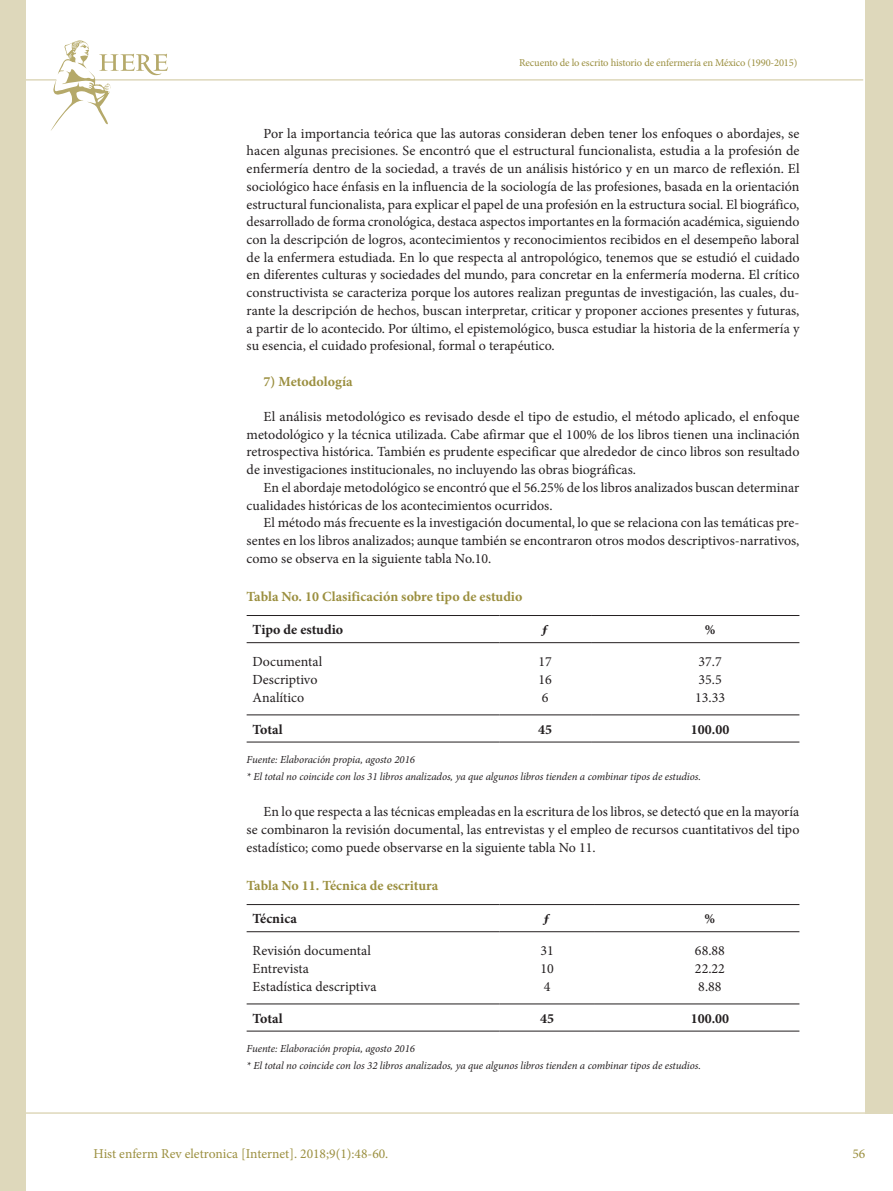
<style>
.page{position:relative;width:893px;height:1191px;background:#fff}
.page>*{position:absolute;margin:0;border:0;box-sizing:border-box;transform-origin:0 0}
.t1{font:13.95px/17.7px "Minion Pro";color:#231f20;text-align:justify}
.t2{font:700 13.95px "Minion Pro";color:#9b8f3f}
.t3{font:700 13.95px "Minion Pro";color:#231f20}
.t4{font:13.5px "Minion Pro";color:#9b8f3f}
.t5{font:italic 10.8px/16.2px "Minion Pro";letter-spacing:-.005em;color:#231f20}
.t6{font:10.5px "Minion Pro";letter-spacing:-.015em;color:#9b8f3f}
</style>
<div class="page">
<hr style="left:0;top:1112px;width:893px;height:1px;background:#ded8bb">
<hr style="left:0;top:79px;width:863px;height:2px;background:#ded8bb">
<div style="left:865px;top:0;width:28px;height:1113px;background:#ded8bb"></div>
<div style="left:0;top:0;width:26px;height:1191px;background:#ded8bb"></div>
<svg style="left:50px;top:40px;width:118px;height:91px"></svg>
<hr style="left:247px;top:615px;width:252px;height:1px;background:#231f20">
<hr style="left:499px;top:615px;width:92px;height:1px;background:#231f20">
<hr style="left:591px;top:615px;width:208px;height:1px;background:#231f20">
<hr style="left:247px;top:642px;width:252px;height:1px;background:#231f20">
<hr style="left:499px;top:642px;width:92px;height:1px;background:#231f20">
<hr style="left:591px;top:642px;width:208px;height:1px;background:#231f20">
<hr style="left:247px;top:714px;width:252px;height:1px;background:#231f20">
<hr style="left:247px;top:741px;width:252px;height:1px;background:#231f20">
<hr style="left:499px;top:714px;width:92px;height:1px;background:#231f20">
<hr style="left:591px;top:714px;width:208px;height:1px;background:#231f20">
<hr style="left:499px;top:741px;width:92px;height:1px;background:#231f20">
<hr style="left:591px;top:741px;width:208px;height:1px;background:#231f20">
<hr style="left:247px;top:904px;width:252px;height:1px;background:#231f20">
<hr style="left:499px;top:904px;width:96px;height:1px;background:#231f20">
<hr style="left:595px;top:904px;width:204px;height:1px;background:#231f20">
<hr style="left:247px;top:931px;width:252px;height:1px;background:#231f20">
<hr style="left:499px;top:931px;width:96px;height:1px;background:#231f20">
<hr style="left:595px;top:931px;width:204px;height:1px;background:#231f20">
<hr style="left:247px;top:1003px;width:252px;height:1px;background:#231f20">
<hr style="left:247px;top:1030px;width:252px;height:1px;background:#231f20">
<hr style="left:499px;top:1003px;width:96px;height:1px;background:#231f20">
<hr style="left:595px;top:1003px;width:204px;height:1px;background:#231f20">
<hr style="left:499px;top:1030px;width:96px;height:1px;background:#231f20">
<hr style="left:595px;top:1030px;width:204px;height:1px;background:#231f20">
<p class="t6" style="left:519px;top:56px;width:280px">Recuento de lo escrito historio de enfermería en México (1990-2015)</p>
<p class="t1" style="left:247px;top:124px;width:555px;text-indent:17px">Por la importancia teórica que las autoras consideran deben tener los enfoques o abordajes, se hacen algunas precisiones. Se encontró que el estructural funcionalista, estudia a la profesión de enfermería dentro de la sociedad, a través de un análisis histórico y en un marco de reflexión. El sociológico hace énfasis en la influencia de la sociología de las profesiones, basada en la orientación estructural funcionalista, para explicar el papel de una profesión en la estructura social. El biográfico, desarrollado de forma cronológica, destaca aspectos importantes en la formación académica, siguiendo con la descripción de logros, acontecimientos y reconocimientos recibidos en el desempeño laboral de la enfermera estudiada. En lo que respecta al antropológico, tenemos que se estudió el cuidado en diferentes culturas y sociedades del mundo, para concretar en la enfermería moderna. El crítico constructivista se caracteriza porque los autores realizan preguntas de investigación, las cuales, du&shy;rante la descripción de hechos, buscan interpretar, criticar y proponer acciones presentes y futuras, a partir de lo acontecido. Por último, el epistemológico, busca estudiar la historia de la enfermería y su esencia, el cuidado profesional, formal o terapéutico.</p>
<p class="t2" style="left:264px;top:371px;width:91px">7) Metodología</p>
<p class="t1" style="left:247px;top:408px;width:555px;text-indent:17px">El análisis metodológico es revisado desde el tipo de estudio, el método aplicado, el enfoque metodológico y la técnica utilizada. Cabe afirmar que el 100% de los libros tienen una inclinación retrospectiva histórica. También es prudente especificar que alrededor de cinco libros son resultado de investigaciones institucionales, no incluyendo las obras biográficas.</p>
<p class="t1" style="left:247px;top:478px;width:554px;text-indent:17px">En el abordaje metodológico se encontró que el 56.25% de los libros analizados buscan determinar cualidades históricas de los acontecimientos ocurridos.</p>
<p class="t1" style="left:247px;top:514px;width:554px;text-indent:17px">El método más frecuente es la investigación documental, lo que se relaciona con las temáticas pre&shy;sentes en los libros analizados; aunque también se encontraron otros modos descriptivos-narrativos, como se observa en la siguiente tabla No.10.</p>
<p class="t2" style="left:247px;top:586px;width:277px">Tabla No. 10 Clasificación sobre tipo de estudio</p>
<p class="t3" style="left:253px;top:620px;width:92px">Tipo de estudio</p>
<p class="t3" style="left:542px;top:620px;width:8px">ƒ</p>
<p class="t3" style="left:705px;top:620px;width:12px">%</p>
<p class="t1" style="left:253px;top:652px;width:71px">Documental</p>
<p class="t1" style="left:538px;top:652px;width:15px">17</p>
<p class="t1" style="left:698px;top:652px;width:25px">37.7</p>
<p class="t1" style="left:253px;top:670px;width:66px">Descriptivo</p>
<p class="t1" style="left:538px;top:670px;width:15px">16</p>
<p class="t1" style="left:698px;top:670px;width:25px">35.5</p>
<p class="t1" style="left:253px;top:689px;width:53px">Analítico</p>
<p class="t1" style="left:542px;top:689px;width:8px">6</p>
<p class="t1" style="left:695px;top:689px;width:31px">13.33</p>
<p class="t3" style="left:253px;top:719px;width:31px">Total</p>
<p class="t3" style="left:538px;top:719px;width:15px">45</p>
<p class="t3" style="left:691px;top:719px;width:40px">100.00</p>
<p class="t5" style="left:247px;top:752px;width:456px">Fuente: Elaboración propia, agosto 2016<br>* El total no coincide con los 31 libros analizados, ya que algunos libros tienden a combinar tipos de estudios.</p>
<p class="t1" style="left:247px;top:803px;width:554px;text-indent:17px">En lo que respecta a las técnicas empleadas en la escritura de los libros, se detectó que en la mayoría se combinaron la revisión documental, las entrevistas y el empleo de recursos cuantitativos del tipo estadístico; como puede observarse en la siguiente tabla No 11.</p>
<p class="t2" style="left:247px;top:875px;width:193px">Tabla No 11. Técnica de escritura</p>
<p class="t3" style="left:253px;top:909px;width:46px">Técnica</p>
<p class="t3" style="left:544px;top:909px;width:8px">ƒ</p>
<p class="t3" style="left:705px;top:909px;width:12px">%</p>
<p class="t1" style="left:253px;top:941px;width:120px">Revisión documental</p>
<p class="t1" style="left:540px;top:941px;width:15px">31</p>
<p class="t1" style="left:695px;top:941px;width:31px">68.88</p>
<p class="t1" style="left:253px;top:959px;width:58px">Entrevista</p>
<p class="t1" style="left:540px;top:959px;width:15px">10</p>
<p class="t1" style="left:695px;top:959px;width:31px">22.22</p>
<p class="t1" style="left:253px;top:978px;width:125px">Estadística descriptiva</p>
<p class="t1" style="left:544px;top:978px;width:8px">4</p>
<p class="t1" style="left:698px;top:978px;width:25px">8.88</p>
<p class="t3" style="left:253px;top:1008px;width:31px">Total</p>
<p class="t3" style="left:540px;top:1008px;width:15px">45</p>
<p class="t3" style="left:691px;top:1008px;width:40px">100.00</p>
<p class="t5" style="left:247px;top:1041px;width:456px">Fuente: Elaboración propia, agosto 2016<br>* El total no coincide con los 32 libros analizados, ya que algunos libros tienden a combinar tipos de estudios.</p>
<p class="t4" style="left:94px;top:1144px;width:296px">Hist enferm Rev eletronica [Internet]. 2018;9(1):48-60.</p>
<p class="t4" style="left:852px;top:1144px;width:14px">56</p>
</div>
